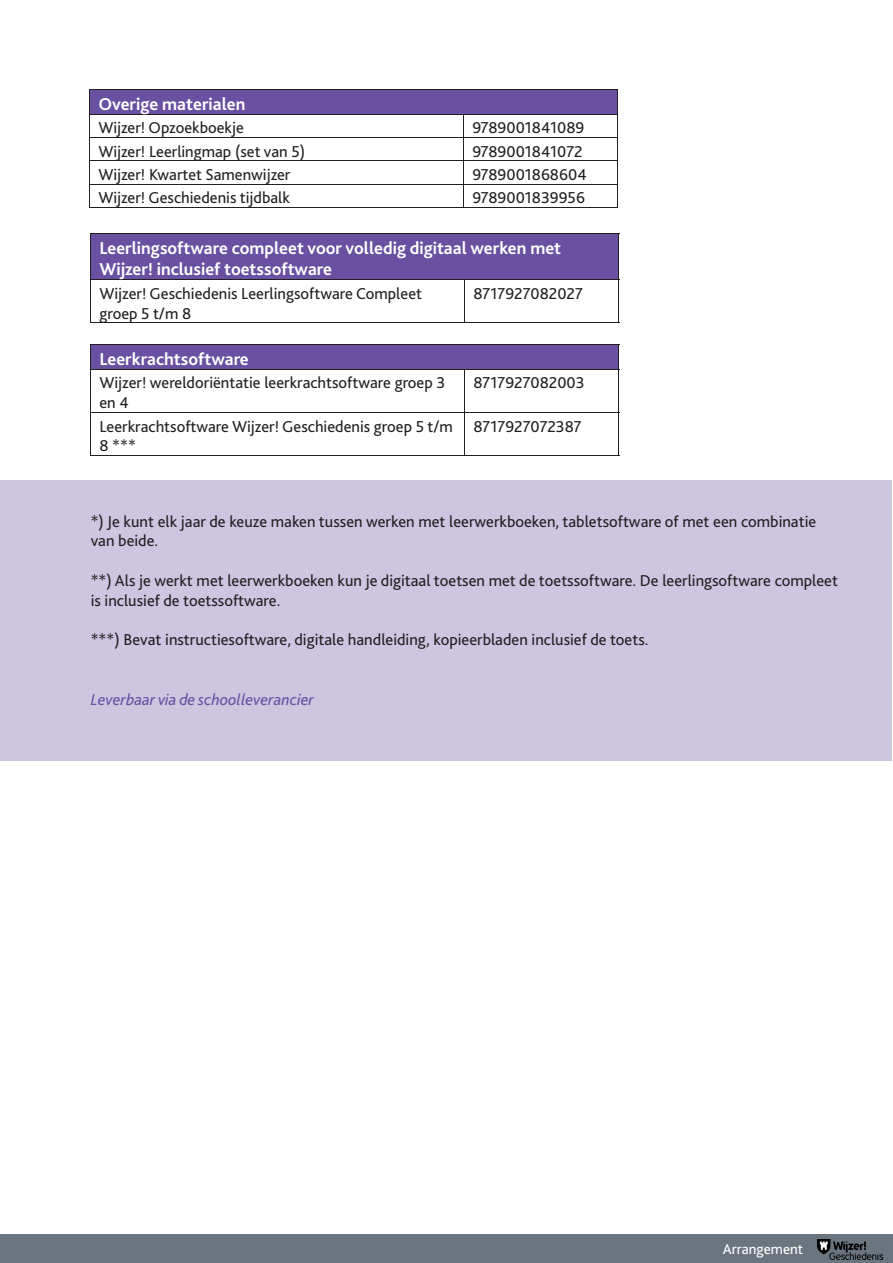
<style>
.page{position:relative;width:893px;height:1263px;background:#fff}
.page>*{position:absolute;margin:0;border:0;box-sizing:border-box;transform-origin:0 0}
.t1{font:700 18px/21.6px "Bliss 2";color:#fff}
.t2{font:16.5px/19.8px "Bliss 2";color:#231f20}
.t3{font:italic 16.5px "Bliss 2";color:#6950a1}
.t4{font:15px "Bliss 2";color:#fff}
</style>
<div class="page">
<div style="left:1px;top:1234px;width:892px;height:29px;background:#6b7580"></div>
<div style="left:90px;top:89px;width:528px;height:25px;background:#6950a1"></div>
<hr style="left:90px;top:89px;width:374px;height:1px;background:#231f20">
<hr style="left:464px;top:89px;width:154px;height:1px;background:#231f20">
<hr style="left:90px;top:114px;width:374px;height:1px;background:#231f20">
<hr style="left:464px;top:114px;width:154px;height:1px;background:#231f20">
<hr style="left:90px;top:137px;width:374px;height:1px;background:#231f20">
<hr style="left:464px;top:137px;width:154px;height:1px;background:#231f20">
<hr style="left:90px;top:161px;width:374px;height:1px;background:#231f20">
<hr style="left:464px;top:161px;width:154px;height:1px;background:#231f20">
<hr style="left:90px;top:184px;width:374px;height:1px;background:#231f20">
<hr style="left:464px;top:184px;width:154px;height:1px;background:#231f20">
<hr style="left:90px;top:207px;width:374px;height:1px;background:#231f20">
<hr style="left:464px;top:207px;width:154px;height:1px;background:#231f20">
<div style="left:1px;top:480px;width:891px;height:281px;background:#cdc6e1"></div>
<div style="left:91px;top:233px;width:528px;height:47px;background:#6950a1"></div>
<hr style="left:91px;top:233px;width:374px;height:1px;background:#231f20">
<hr style="left:91px;top:234px;width:1px;height:45px;background:#231f20">
<hr style="left:465px;top:233px;width:154px;height:1px;background:#231f20">
<hr style="left:619px;top:234px;width:1px;height:45px;background:#231f20">
<hr style="left:91px;top:279px;width:374px;height:1px;background:#231f20">
<hr style="left:91px;top:280px;width:1px;height:43px;background:#231f20">
<hr style="left:465px;top:279px;width:154px;height:1px;background:#231f20">
<hr style="left:465px;top:280px;width:1px;height:43px;background:#231f20">
<hr style="left:619px;top:280px;width:1px;height:43px;background:#231f20">
<hr style="left:91px;top:323px;width:374px;height:1px;background:#231f20">
<hr style="left:465px;top:323px;width:154px;height:1px;background:#231f20">
<div style="left:91px;top:345px;width:528px;height:24px;background:#6950a1"></div>
<hr style="left:91px;top:344px;width:374px;height:1px;background:#231f20">
<hr style="left:465px;top:344px;width:154px;height:1px;background:#231f20">
<hr style="left:91px;top:369px;width:374px;height:1px;background:#231f20">
<hr style="left:91px;top:369px;width:1px;height:43px;background:#231f20">
<hr style="left:465px;top:369px;width:154px;height:1px;background:#231f20">
<hr style="left:465px;top:369px;width:1px;height:43px;background:#231f20">
<hr style="left:619px;top:369px;width:1px;height:43px;background:#231f20">
<hr style="left:91px;top:412px;width:374px;height:1px;background:#231f20">
<hr style="left:91px;top:413px;width:1px;height:42px;background:#231f20">
<hr style="left:465px;top:412px;width:154px;height:1px;background:#231f20">
<hr style="left:465px;top:413px;width:1px;height:42px;background:#231f20">
<hr style="left:619px;top:413px;width:1px;height:42px;background:#231f20">
<hr style="left:91px;top:455px;width:374px;height:1px;background:#231f20">
<hr style="left:465px;top:455px;width:154px;height:1px;background:#231f20">
<img style="left:817px;top:1240px;width:65px;height:19px">
<p class="t1" style="left:98px;top:93px;width:149px">Overige materialen</p>
<p class="t2" style="left:98px;top:118px;width:147px">Wijzer! Opzoekboekje</p>
<p class="t2" style="left:472px;top:118px;width:114px">9789001841089</p>
<p class="t2" style="left:98px;top:141px;width:208px">Wijzer! Leerlingmap (set van 5)</p>
<p class="t2" style="left:472px;top:141px;width:112px">9789001841072</p>
<p class="t2" style="left:98px;top:164px;width:194px">Wijzer! Kwartet Samenwijzer</p>
<p class="t2" style="left:472px;top:164px;width:116px">9789001868604</p>
<p class="t2" style="left:98px;top:188px;width:193px">Wijzer! Geschiedenis tijdbalk</p>
<p class="t2" style="left:472px;top:188px;width:114px">9789001839956</p>
<p class="t1" style="left:99px;top:237px;width:463px">Leerlingsoftware compleet voor volledig digitaal werken met<br>Wijzer! inclusief toetssoftware</p>
<p class="t2" style="left:99px;top:283px;width:324px">Wijzer! Geschiedenis Leerlingsoftware Compleet groep 5 t/m 8</p>
<p class="t2" style="left:473px;top:283px;width:111px">8717927082027</p>
<p class="t1" style="left:99px;top:348px;width:151px">Leerkrachtsoftware</p>
<p class="t2" style="left:99px;top:373px;width:347px">Wijzer! wereldoriëntatie leerkrachtsoftware groep 3 en 4</p>
<p class="t2" style="left:473px;top:373px;width:113px">8717927082003</p>
<p class="t2" style="left:99px;top:416px;width:355px">Leerkrachtsoftware Wijzer! Geschiedenis groep 5 t/m<br>8 ***</p>
<p class="t2" style="left:473px;top:416px;width:110px">8717927072387</p>
<p class="t2" style="left:91px;top:511px;width:727px">*) Je kunt elk jaar de keuze maken tussen werken met leerwerkboeken, tabletsoftware of met een combinatie van beide.</p>
<p class="t2" style="left:91px;top:570px;width:749px">**) Als je werkt met leerwerkboeken kun je digitaal toetsen met de toetssoftware. De leerlingsoftware compleet is inclusief de toetssoftware.</p>
<p class="t2" style="left:91px;top:630px;width:559px">***) Bevat instructiesoftware, digitale handleiding, kopieerbladen inclusief de toets.</p>
<p class="t3" style="left:91px;top:689px;width:225px">Leverbaar via de schoolleverancier</p>
<p class="t4" style="left:723px;top:1240px;width:82px">Arrangement</p>
</div>
